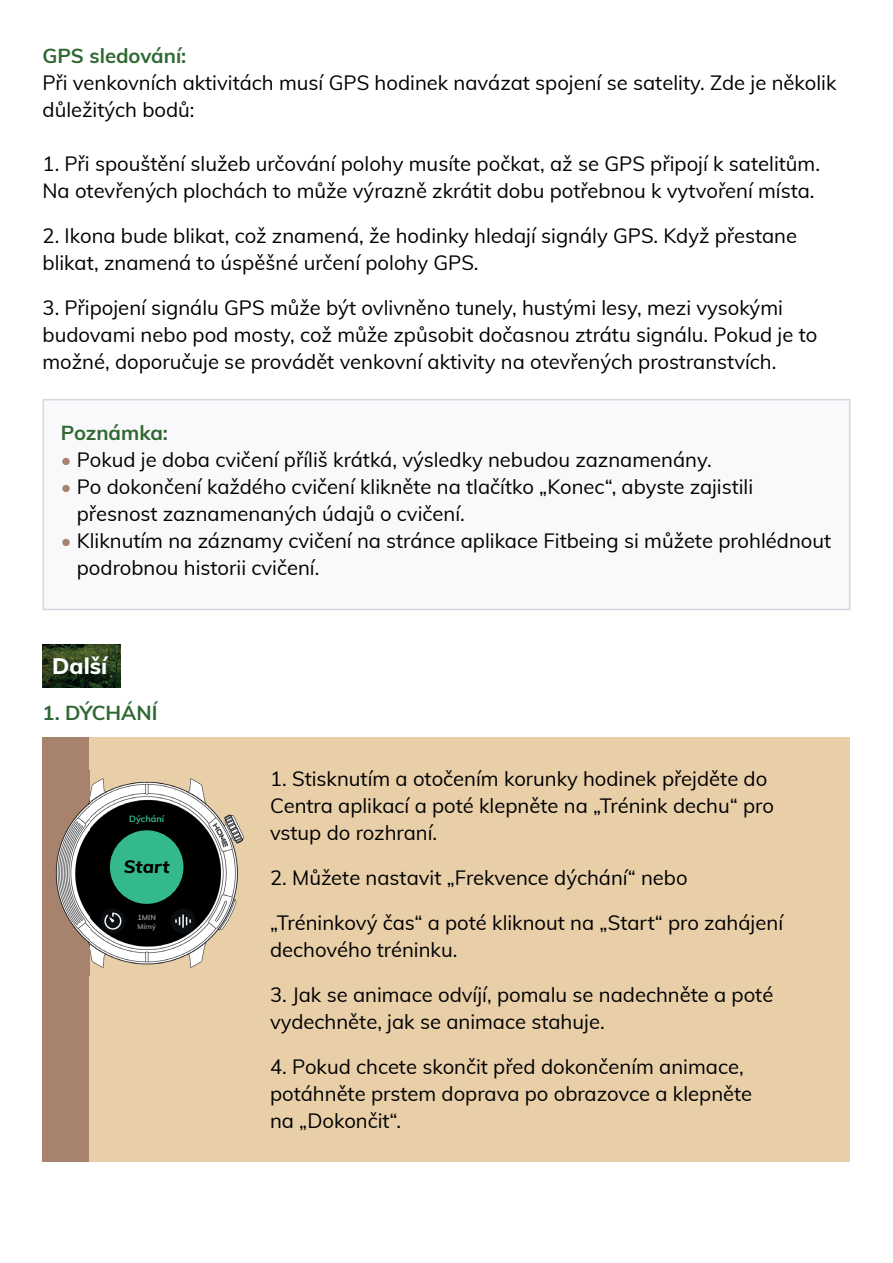
<style>
.page{position:relative;width:893px;height:1263px;background:#fff}
.page>*{position:absolute;margin:0;border:0;box-sizing:border-box;transform-origin:0 0}
.t1{font:800 22.5px "Muli";color:#fff}
.t2{font:20.25px/27px "Muli";color:#000001}
.t3{font:700 20.25px "Muli";color:#2f6832}
.t4{font:italic 800 18px "Muli";color:#000001}
.t5{font:700 9px "Muli";color:#34ba8a}
.t6{font:700 7.5px "Muli";color:#8e9091}
.t7{font:700 7.05px "Muli";color:#8e9091}
.s1{color:#a7826c}
</style>
<div class="page">
<img style="left:43px;top:645px;width:77px;height:42px">
<div style="left:43px;top:738px;width:807px;height:424px;background:#e8cfa8"></div>
<div style="left:43px;top:399px;width:807px;height:211px;background:#f9f9fb;border:2px solid #d2d8df"></div>
<div style="left:43px;top:738px;width:46px;height:424px;background:#a7826c"></div>
<img style="left:55px;top:771px;width:190px;height:204px">
<div style="left:110px;top:830px;width:73px;height:74px;background:#34ba8a;border-radius:50%"></div>
<p class="t3" style="left:43px;top:41px;width:145px">GPS sledování:</p>
<p class="t2" style="left:43px;top:68px;width:795px">Při venkovních aktivitách musí GPS hodinek navázat spojení se satelity. Zde je několik důležitých bodů:</p>
<p class="t2" style="left:43px;top:149px;width:779px">1. Při spouštění služeb určování polohy musíte počkat, až se GPS připojí k satelitům.<br>Na otevřených plochách to může výrazně zkrátit dobu potřebnou k vytvoření místa.</p>
<p class="t2" style="left:43px;top:221px;width:756px">2. Ikona bude blikat, což znamená, že hodinky hledají signály GPS. Když přestane blikat, znamená to úspěšné určení polohy GPS.</p>
<p class="t2" style="left:43px;top:293px;width:776px">3. Připojení signálu GPS může být ovlivněno tunely, hustými lesy, mezi vysokými budovami nebo pod mosty, což může způsobit dočasnou ztrátu signálu. Pokud je to možné, doporučuje se provádět venkovní aktivity na otevřených prostranstvích.</p>
<p class="t3" style="left:61px;top:418px;width:109px">Poznámka:</p>
<p class="t2" style="left:61px;top:445px;width:652px"><span class="s1">•</span> Pokud je doba cvičení příliš krátká, výsledky nebudou zaznamenány.</p>
<p class="t2" style="left:77px;top:472px;width:678px;text-indent:-16px"><span class="s1">•</span> Po dokončení každého cvičení klikněte na tlačítko „Konec“, abyste zajistili přesnost zaznamenaných údajů o cvičení.</p>
<p class="t2" style="left:77px;top:526px;width:756px;text-indent:-16px"><span class="s1">•</span> Kliknutím na záznamy cvičení na stránce aplikace Fitbeing si můžete prohlédnout podrobnou historii cvičení.</p>
<p class="t1" style="left:52px;top:649px;width:57px">Další</p>
<p class="t3" style="left:43px;top:698px;width:116px">1. DÝCHÁNÍ</p>
<p class="t5" style="left:129px;top:812px;width:36px">Dýchání</p>
<p class="t4" style="left:124px;top:853px;width:47px">Start</p>
<p class="t6" style="left:137px;top:912px;width:20px">1MIN</p>
<p class="t7" style="left:137px;top:921px;width:20px">Mírný</p>
<p class="t2" style="left:270px;top:764px;width:505px">1. Stisknutím a otočením korunky hodinek přejděte do<br>Centra aplikací a poté klepněte na „Trénink dechu“ pro vstup do rozhraní.</p>
<p class="t2" style="left:270px;top:863px;width:419px">2. Můžete nastavit „Frekvence dýchání“ nebo</p>
<p class="t2" style="left:270px;top:908px;width:515px">„Tréninkový čas“ a poté kliknout na „Start“ pro zahájení dechového tréninku.</p>
<p class="t2" style="left:270px;top:980px;width:505px">3. Jak se animace odvíjí, pomalu se nadechněte a poté vydechněte, jak se animace stahuje.</p>
<p class="t2" style="left:270px;top:1052px;width:484px">4. Pokud chcete skončit před dokončením animace, potáhněte prstem doprava po obrazovce a klepněte na „Dokončit“.</p>
</div>
